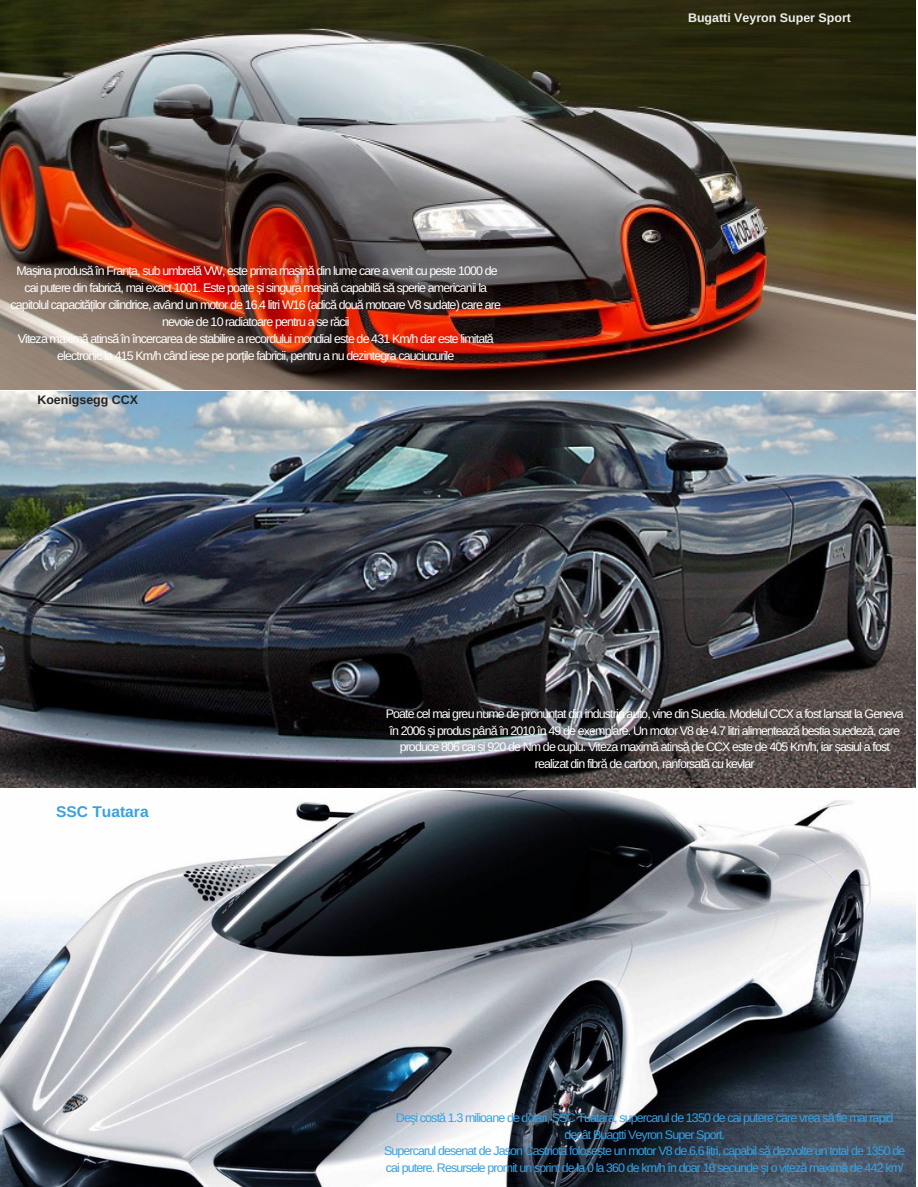
<style>
.page{position:relative;width:918px;height:1187px;background:#fff}
.page>*{position:absolute;margin:0;border:0;box-sizing:border-box;transform-origin:0 0}
.t1{font:700 15.6px "Arimo";color:#37a1e2}
.t2{font:12.45px/16.8px "Arimo";letter-spacing:-.07em;color:#fff;text-align:center}
.t3{font:12.45px/16.8px "Arimo";letter-spacing:-.07em;color:#37a1e2;text-align:center}
.t4{font:700 12.45px "Arimo";color:#ededed}
.t5{font:700 12.45px "Arimo";color:#222}
.s1{font-family:"Liberation Sans"}
</style>
<div class="page">
<img style="left:0;top:0;width:916px;height:389px">
<img style="left:0;top:391px;width:916px;height:396px">
<img style="left:0;top:790px;width:916px;height:396px">
<p class="t2" style="left:11px;top:263px;width:492px">Ma<span class="s1">ș</span>ina produs<span class="s1">ă</span> în Fran<span class="s1">ț</span>a, sub umbrel<span class="s1">ă</span> VW, este prima ma<span class="s1">ș</span>in<span class="s1">ă</span> din lume care a venit cu peste 1000 de cai putere din fabric<span class="s1">ă</span>, mai exact 1001. Este poate <span class="s1">ș</span>i singura ma<span class="s1">ș</span>in<span class="s1">ă</span> capabil<span class="s1">ă</span> s<span class="s1">ă</span> sperie americanii la capitolul capacit<span class="s1">ăț</span>ilor cilindrice, având un motor de 16.4 litri W16 (adic<span class="s1">ă</span> dou<span class="s1">ă</span> motoare V8 sudate) care are nevoie de 10 radiatoare pentru a se r<span class="s1">ă</span>cii<br>Viteza maxim<span class="s1">ă</span> atins<span class="s1">ă</span> în încercarea de stabilire a recordului mondial este de 431 Km/h dar este limitat<span class="s1">ă </span>electronic la 415 Km/h când iese pe por<span class="s1">ț</span>ile fabricii, pentru a nu dezintegra cauciucurile</p>
<p class="t5" style="left:37px;top:392px;width:102px">Koenigsegg CCX</p>
<p class="t4" style="left:688px;top:11px;width:164px">Bugatti Veyron Super Sport</p>
<p class="t1" style="left:56px;top:802px;width:94px">SSC Tuatara</p>
<p class="t2" style="left:386px;top:705px;width:519px">Poate cel mai greu nume de pronun<span class="s1">ț</span>at din industria auto, vine din Suedia. Modelul CCX a fost lansat la Geneva în 2006 <span class="s1">ș</span>i produs pân<span class="s1">ă</span> în 2010 în 49 de exemplare. Un motor V8 de 4.7 litri alimenteaz<span class="s1">ă</span> bestia suedez<span class="s1">ă</span>, care produce 806 cai <span class="s1">ș</span>i 920 de Nm de cuplu. Viteza maxim<span class="s1">ă</span> atins<span class="s1">ă</span> de CCX este de 405 Km/h, iar <span class="s1">ș</span>asiul a fost realizat din fibr<span class="s1">ă</span> de carbon, ranforsat<span class="s1">ă</span> cu kevlar</p>
<p class="t3" style="left:384px;top:1109px;width:523px">De<span class="s1">ş</span>i cost<span class="s1">ă</span> 1.3 milioane de dolari, SSC Tuatara, supercarul de 1350 de cai putere care vrea s<span class="s1">ă</span> fie mai rapid decât Buagtti Veyron Super Sport.<br>Supercarul desenat de Jason Castriota folose<span class="s1">ş</span>te un motor V8 de 6.6 litri, capabil s<span class="s1">ă</span> dezvolte un total de 1350 de cai putere. Resursele promit un sprint de la 0 la 360 de km/h în doar 16 secunde <span class="s1">ş</span>i o vitez<span class="s1">ă</span> maxim<span class="s1">ă</span> de 442 km/</p>
</div>
